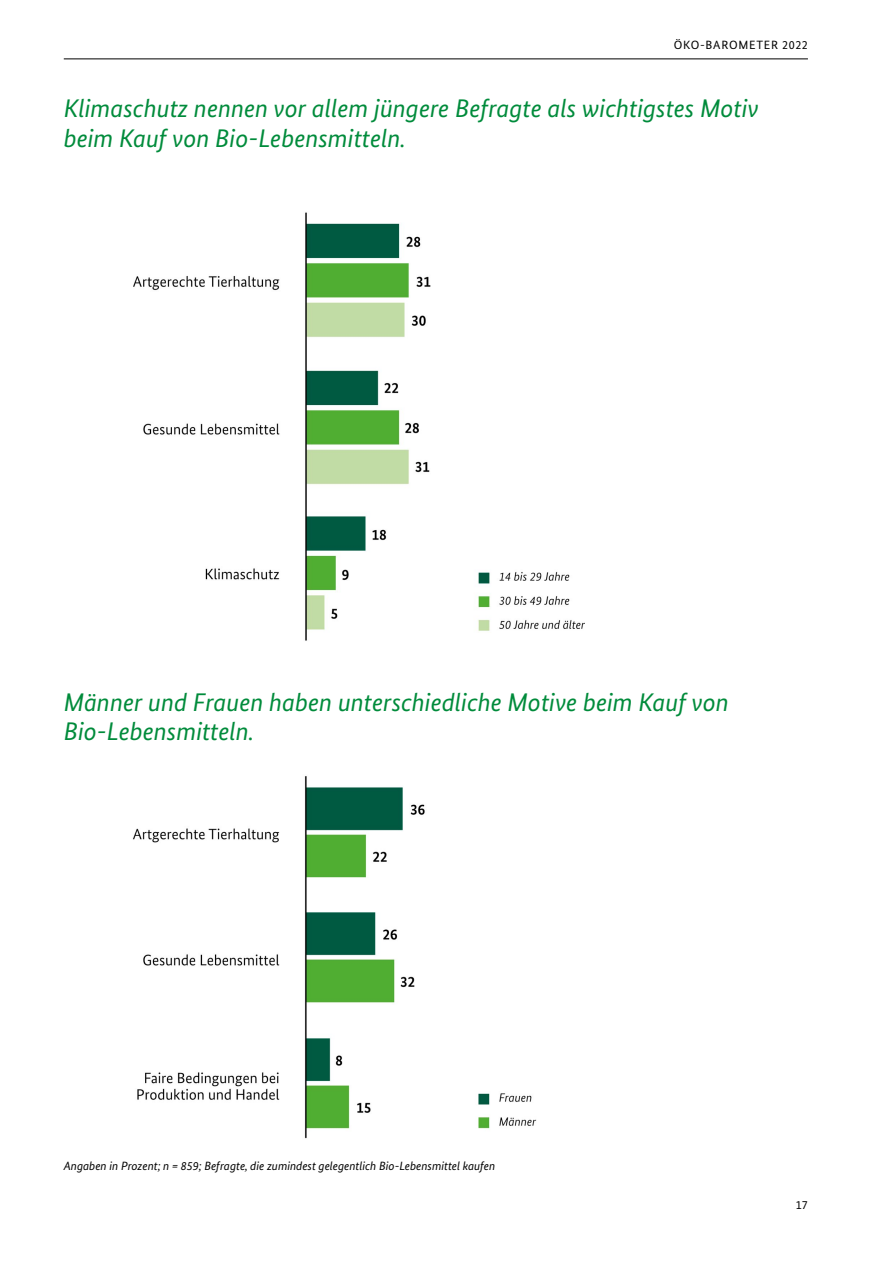
<style>
.page{position:relative;width:893px;height:1263px;background:#fff}
.page>*{position:absolute;margin:0;border:0;box-sizing:border-box;transform-origin:0 0}
.t1{font:italic 25.5px/29.2px "Bundes Sans";color:#008b3b}
.t2{font:italic 12px "Bundes Sans";color:#000}
.t3{font:12px "Bundes Sans";letter-spacing:.06em;color:#000}
</style>
<div class="page">
<hr style="left:64px;top:59px;width:744px;height:1px;background:#000">
<img style="left:133px;top:212px;width:451px;height:429px">
<img style="left:133px;top:776px;width:403px;height:363px">
<p class="t3" style="left:674px;top:37px;width:136px">ÖKO-BAROMETER 2022</p>
<h2 class="t1" style="left:64px;top:94px;width:697px">Klimaschutz nennen vor allem jüngere Befragte als wichtigstes Motiv beim Kauf von Bio-Lebensmitteln.</h2>
<h2 class="t1" style="left:64px;top:687px;width:667px">Männer und Frauen haben unterschiedliche Motive beim Kauf von<br>Bio-Lebensmitteln.</h2>
<p class="t2" style="left:64px;top:1159px;width:433px">Angaben in Prozent; n = 859; Befragte, die zumindest gelegentlich Bio-Lebensmittel kaufen</p>
<p class="t3" style="left:796px;top:1198px;width:13px">17</p>
</div>
